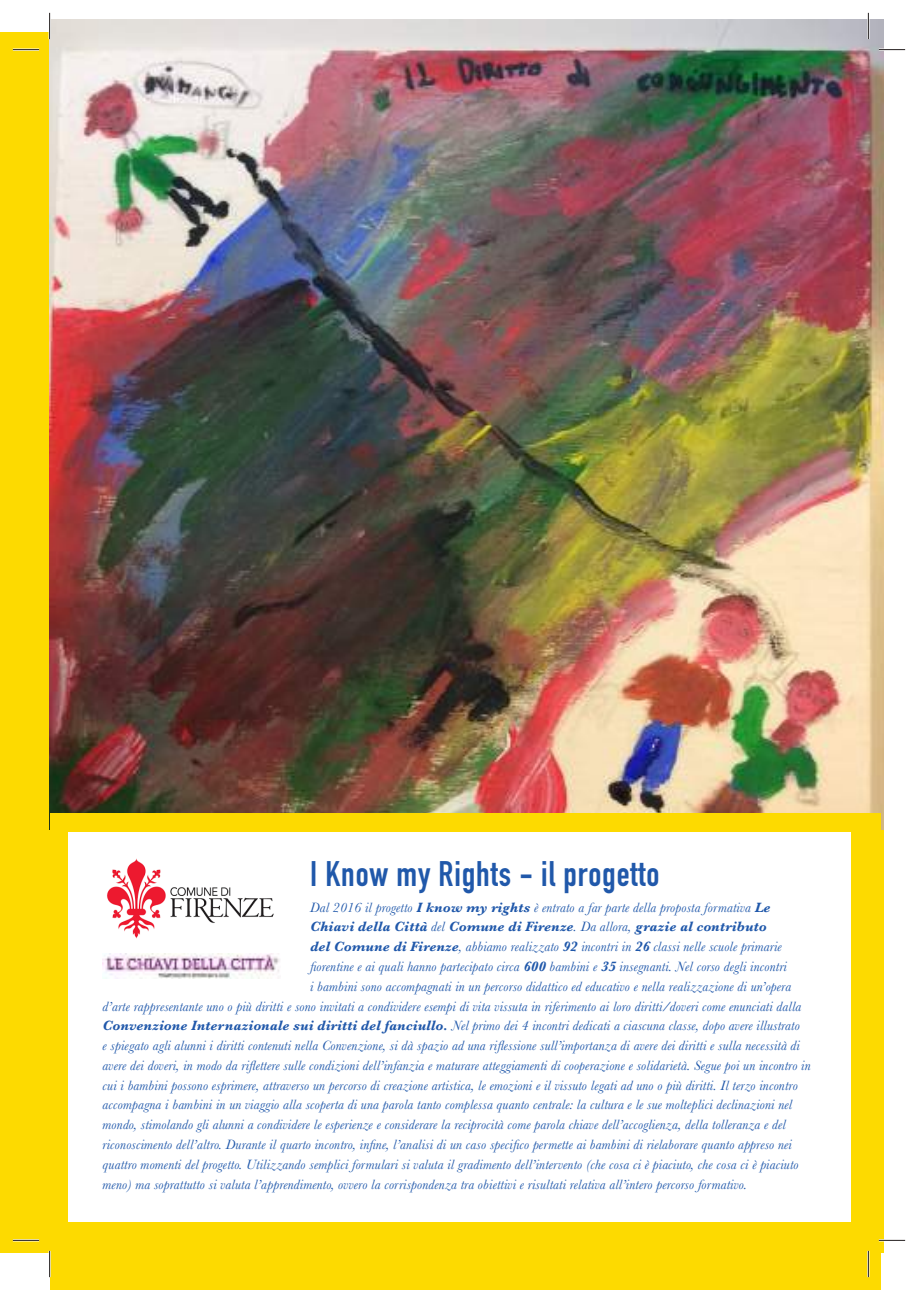
<style>
.page{position:relative;width:918px;height:1290px;background:#fff}
.page>*{position:absolute;margin:0;border:0;box-sizing:border-box;transform-origin:0 0}
.t1{font:35px "DIN Engschrift Std";letter-spacing:.025em;color:#2058aa}
.t2{font:italic 14px "Baskerville";letter-spacing:.01em;color:#2058aa}
.t3{font:italic 700 14px "Baskerville";letter-spacing:.01em;color:#2058aa}
.s1{font-weight:700}
.s2{font-weight:400}
</style>
<div class="page">
<div style="left:0;top:32px;width:883px;height:1221px;background:#fdda00"></div>
<img style="left:50px;top:19px;width:833px;height:811px">
<div style="left:50px;top:814px;width:831px;height:476px;background:#fdda00"></div>
<div style="left:68px;top:832px;width:782px;height:390px;background:#fff"></div>
<img style="left:107px;top:858px;width:167px;height:81px">
<img style="left:103px;top:954px;width:177px;height:24px">
<hr style="left:13px;top:49px;width:26px;height:2px;background:#fff">
<hr style="left:879px;top:49px;width:26px;height:2px;background:#fff">
<hr style="left:13px;top:1239px;width:26px;height:2px;background:#fff">
<hr style="left:879px;top:1239px;width:26px;height:2px;background:#fff">
<hr style="left:49px;top:13px;width:2px;height:26px;background:#fff">
<hr style="left:49px;top:1251px;width:2px;height:26px;background:#fff">
<hr style="left:867px;top:13px;width:2px;height:26px;background:#fff">
<hr style="left:867px;top:1251px;width:2px;height:26px;background:#fff">
<svg style="left:13px;top:49px;width:26px;height:1px"></svg>
<svg style="left:879px;top:49px;width:26px;height:1px"></svg>
<svg style="left:13px;top:1240px;width:26px;height:1px"></svg>
<svg style="left:879px;top:1240px;width:26px;height:1px"></svg>
<svg style="left:49px;top:13px;width:1px;height:26px"></svg>
<svg style="left:49px;top:1251px;width:1px;height:26px"></svg>
<svg style="left:868px;top:13px;width:1px;height:26px"></svg>
<svg style="left:868px;top:1251px;width:1px;height:26px"></svg>
<h1 class="t1" style="left:310px;top:853px;width:351px">I Know my Rights - il progetto</h1>
<p class="t2" style="left:310px;top:898px;width:462px">Dal 2016 il progetto <span class="s1">I know my rights</span> è entrato a far parte della proposta formativa <span class="s1">Le</span></p>
<p class="t3" style="left:310px;top:917px;width:458px">Chiavi della Città <span class="s2">del</span> Comune di Firenze<span class="s2">. Da allora,</span> grazie al contributo</p>
<p class="t2" style="left:310px;top:937px;width:473px"><span class="s1">del Comune di Firenze</span>, abbiamo realizzato <span class="s1">92</span> incontri in <span class="s1">26</span> classi nelle scuole primarie</p>
<p class="t2" style="left:310px;top:957px;width:478px">fiorentine e ai quali hanno partecipato circa <span class="s1">600</span> bambini e <span class="s1">35</span> insegnanti. Nel corso degli incontri</p>
<p class="t2" style="left:310px;top:977px;width:482px">i bambini sono accompagnati in un percorso didattico ed educativo e nella realizzazione di un’opera</p>
<p class="t2" style="left:103px;top:996px;width:700px">d’arte rappresentante uno o più diritti e sono invitati a condividere esempi di vita vissuta in riferimento ai loro diritti/doveri come enunciati dalla</p>
<p class="t2" style="left:103px;top:1016px;width:699px"><span class="s1">Convenzione Internazionale sui diritti del fanciullo.</span> Nel primo dei 4 incontri dedicati a ciascuna classe, dopo avere illustrato</p>
<p class="t2" style="left:103px;top:1036px;width:699px">e spiegato agli alunni i diritti contenuti nella Convenzione, si dà spazio ad una riflessione sull’importanza di avere dei diritti e sulla necessità di</p>
<p class="t2" style="left:103px;top:1056px;width:709px">avere dei doveri, in modo da riflettere sulle condizioni dell’infanzia e maturare atteggiamenti di cooperazione e solidarietà. Segue poi un incontro in</p>
<p class="t2" style="left:103px;top:1076px;width:697px">cui i bambini possono esprimere, attraverso un percorso di creazione artistica, le emozioni e il vissuto legati ad uno o più diritti. Il terzo incontro</p>
<p class="t2" style="left:103px;top:1095px;width:691px">accompagna i bambini in un viaggio alla scoperta di una parola tanto complessa quanto centrale: la cultura e le sue molteplici declinazioni nel</p>
<p class="t2" style="left:103px;top:1115px;width:685px">mondo, stimolando gli alunni a condividere le esperienze e considerare la reciprocità come parola chiave dell’accoglienza, della tolleranza e del</p>
<p class="t2" style="left:103px;top:1135px;width:691px">riconoscimento dell’altro. Durante il quarto incontro, infine, l’analisi di un caso specifico permette ai bambini di rielaborare quanto appreso nei</p>
<p class="t2" style="left:103px;top:1155px;width:697px">quattro momenti del progetto. Utilizzando semplici formulari si valuta il gradimento dell’intervento (che cosa ci è piaciuto, che cosa ci è piaciuto</p>
<p class="t2" style="left:103px;top:1174px;width:646px">meno) ma soprattutto si valuta l’apprendimento, ovvero la corrispondenza tra obiettivi e risultati relativa all’intero percorso formativo.</p>
</div>
